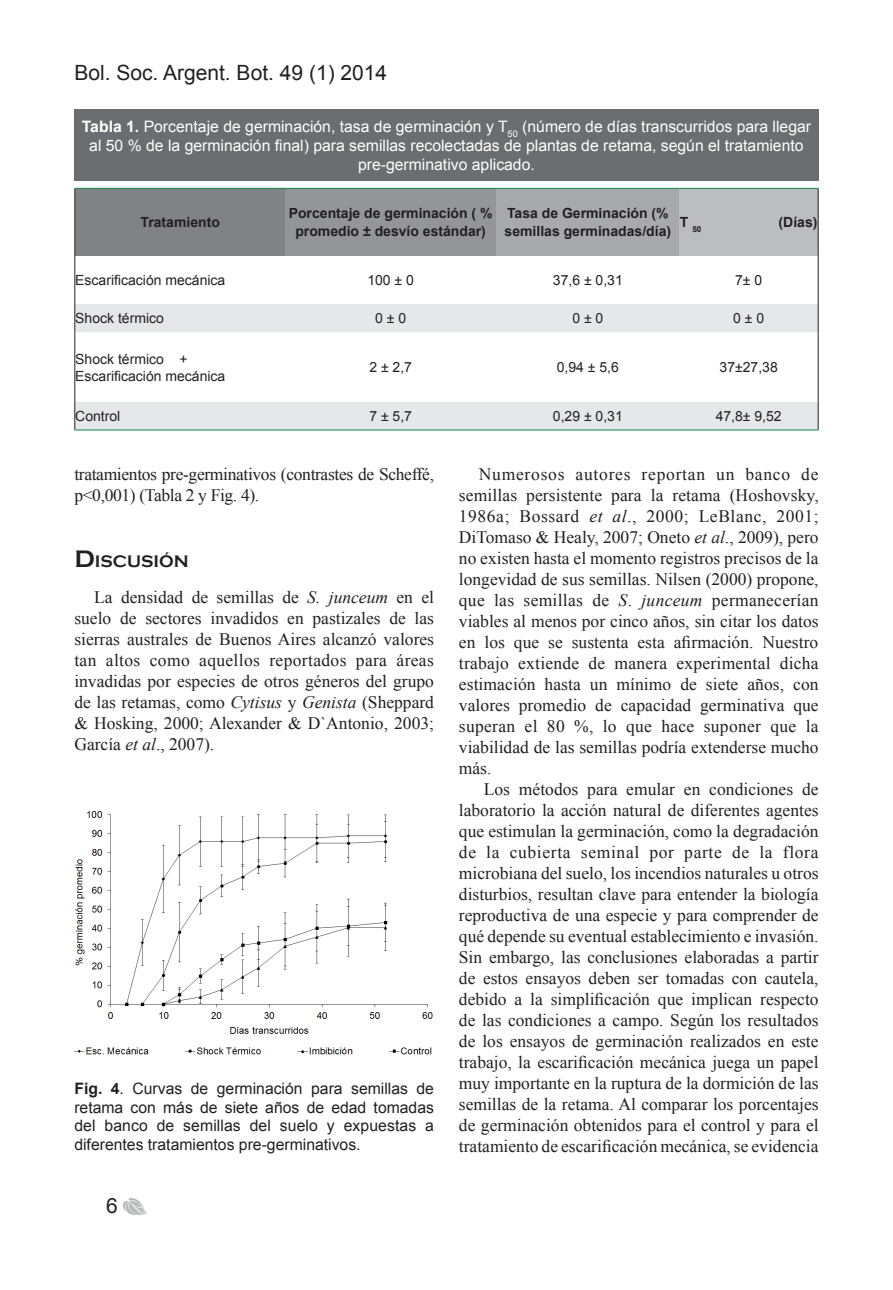
<style>
.page{position:relative;width:893px;height:1290px;background:#fff}
.page>*{position:absolute;margin:0;border:0;box-sizing:border-box;transform-origin:0 0}
.t1{font:21px "Arial";color:#231f20}
.t2{font:17.5px/21px "Times New Roman";color:#231f20;text-align:justify}
.t3{font:17.5px/21px "Times New Roman";letter-spacing:-.02em;color:#231f20}
.t4{font:700 17.15px "Copperplate Gothic";color:#231f20}
.t5{font:15.75px/18.9px "Arial";color:#fff;text-align:center}
.t6{font:15.75px/18.9px "Arial";color:#231f20;text-align:justify}
.t7{font:14px/17.5px "Arial";color:#231f20}
.t8{font:700 14px/17.5px "Arial";color:#231f20;text-align:center}
.t9{font:700 8.22px "Arial";color:#231f20}
.s1{font-weight:700}
.s2{font-size:24.5px}
.s3{font-style:italic}
</style>
<div class="page">
<svg style="left:123px;top:1198px;width:25px;height:17px"></svg>
<div style="left:74px;top:110px;width:745px;height:71px;background:#6c6d70"></div>
<div style="left:75px;top:188px;width:210px;height:68px;background:#808285"></div>
<div style="left:285px;top:188px;width:211px;height:68px;background:#939598"></div>
<div style="left:496px;top:188px;width:184px;height:68px;background:#a8a9ad"></div>
<div style="left:680px;top:188px;width:138px;height:68px;background:#bcbdc0"></div>
<svg style="left:75px;top:304px;width:743px;height:125px"></svg>
<hr style="left:74px;top:188px;width:211px;height:1px;background:#168842">
<hr style="left:285px;top:188px;width:211px;height:1px;background:#168842">
<hr style="left:496px;top:188px;width:184px;height:1px;background:#168842">
<hr style="left:680px;top:188px;width:139px;height:1px;background:#168842">
<hr style="left:74px;top:429px;width:211px;height:1px;background:#168842">
<hr style="left:285px;top:429px;width:211px;height:1px;background:#168842">
<hr style="left:496px;top:429px;width:184px;height:1px;background:#168842">
<hr style="left:680px;top:429px;width:139px;height:1px;background:#168842">
<hr style="left:74px;top:189px;width:1px;height:67px;background:#231f20">
<hr style="left:818px;top:189px;width:1px;height:67px;background:#231f20">
<hr style="left:74px;top:256px;width:1px;height:48px;background:#231f20">
<hr style="left:818px;top:256px;width:1px;height:48px;background:#231f20">
<svg style="left:74px;top:304px;width:1px;height:28px"></svg>
<svg style="left:818px;top:304px;width:1px;height:28px"></svg>
<hr style="left:74px;top:332px;width:1px;height:70px;background:#231f20">
<hr style="left:818px;top:332px;width:1px;height:70px;background:#231f20">
<svg style="left:74px;top:402px;width:1px;height:27px"></svg>
<svg style="left:818px;top:402px;width:1px;height:27px"></svg>
<img style="left:74px;top:811px;width:359px;height:244px">
<p class="t1" style="left:74px;top:59px;width:314px">Bol. Soc. Argent. Bot. 49 (1) 2014</p>
<p class="t5" style="left:82px;top:117px;width:731px"><span class="s1">Tabla 1.</span> Porcentaje de germinación, tasa de germinación y T<sub>50</sub> (número de días transcurridos para llegar al 50 % de la germinación final) para semillas recolectadas de plantas de retama, según el tratamiento pre-germinativo aplicado.</p>
<p class="t8" style="left:141px;top:214px;width:81px">Tratamiento</p>
<p class="t8" style="left:289px;top:205px;width:205px">Porcentaje de germinación ( % promedio ± desvío estándar)</p>
<p class="t8" style="left:505px;top:205px;width:168px;text-align:left">Tasa de Germinación (% semillas germinadas/día)</p>
<p class="t9" style="left:680px;top:223px;width:23px"><sup>T</sup> 50</p>
<p class="t8" style="left:778px;top:214px;width:40px">(Días)</p>
<p class="t7" style="left:75px;top:271px;width:152px">Escarificación mecánica</p>
<p class="t7" style="left:367px;top:271px;width:48px">100 ± 0</p>
<p class="t7" style="left:553px;top:271px;width:71px">37,6 ± 0,31</p>
<p class="t7" style="left:735px;top:271px;width:29px">7± 0</p>
<p class="t7" style="left:75px;top:310px;width:90px">Shock térmico</p>
<p class="t7" style="left:375px;top:310px;width:33px">0 ± 0</p>
<p class="t7" style="left:572px;top:310px;width:33px">0 ± 0</p>
<p class="t7" style="left:733px;top:310px;width:33px">0 ± 0</p>
<p class="t7" style="left:75px;top:350px;width:152px">Shock térmico +<br>Escarificación mecánica</p>
<p class="t7" style="left:369px;top:359px;width:44px">2 ± 2,7</p>
<p class="t7" style="left:557px;top:359px;width:64px">0,94 ± 5,6</p>
<p class="t7" style="left:720px;top:359px;width:60px">37±27,38</p>
<p class="t7" style="left:75px;top:407px;width:47px">Control</p>
<p class="t7" style="left:369px;top:407px;width:44px">7 ± 5,7</p>
<p class="t7" style="left:553px;top:407px;width:71px">0,29 ± 0,31</p>
<p class="t7" style="left:716px;top:407px;width:68px">47,8± 9,52</p>
<p class="t3" style="left:74px;top:463px;width:361px">tratamientos pre-germinativos (contrastes de Scheffé, p&lt;0,001) (Tabla 2 y Fig. 4).</p>
<p class="t4" style="left:74px;top:552px;width:116px"><span class="s2">D</span>ISCUSIÓN</p>
<p class="t2" style="left:74px;top:586px;width:361px;text-indent:20px">La densidad de semillas de <span class="s3">S. junceum</span> en el suelo de sectores invadidos en pastizales de las sierras australes de Buenos Aires alcanzó valores tan altos como aquellos reportados para áreas invadidas por especies de otros géneros del grupo de las retamas, como <span class="s3">Cytisus</span> y <span class="s3">Genista</span> (Sheppard &amp; Hosking, 2000; Alexander &amp; D`Antonio, 2003; García <span class="s3">et al</span>., 2007).</p>
<p class="t6" style="left:74px;top:1079px;width:361px"><span class="s1">Fig. 4</span>. Curvas de germinación para semillas de retama con más de siete años de edad tomadas del banco de semillas del suelo y expuestas a diferentes tratamientos pre-germinativos.</p>
<p class="t1" style="left:106px;top:1192px;width:13px">6</p>
<p class="t2" style="left:459px;top:463px;width:361px;text-indent:20px">Numerosos autores reportan un banco de semillas persistente para la retama (Hoshovsky, 1986a; Bossard <span class="s3">et al</span>., 2000; LeBlanc, 2001; DiTomaso &amp; Healy, 2007; Oneto <span class="s3">et al</span>., 2009), pero no existen hasta el momento registros precisos de la longevidad de sus semillas. Nilsen (2000) propone, que las semillas de <span class="s3">S</span>. <span class="s3">junceum</span> permanecerían viables al menos por cinco años, sin citar los datos en los que se sustenta esta afirmación. Nuestro trabajo extiende de manera experimental dicha estimación hasta un mínimo de siete años, con valores promedio de capacidad germinativa que superan el 80 %, lo que hace suponer que la viabilidad de las semillas podría extenderse mucho más.</p>
<p class="t2" style="left:459px;top:778px;width:361px;text-indent:25px">Los métodos para emular en condiciones de laboratorio la acción natural de diferentes agentes que estimulan la germinación, como la degradación de la cubierta seminal por parte de la flora microbiana del suelo, los incendios naturales u otros disturbios, resultan clave para entender la biología reproductiva de una especie y para comprender de qué depende su eventual establecimiento e invasión.<br>Sin embargo, las conclusiones elaboradas a partir de estos ensayos deben ser tomadas con cautela, debido a la simplificación que implican respecto de las condiciones a campo. Según los resultados de los ensayos de germinación realizados en este trabajo, la escarificación mecánica juega un papel muy importante en la ruptura de la dormición de las semillas de la retama. Al comparar los porcentajes de germinación obtenidos para el control y para el tratamiento de escarificación mecánica, se evidencia</p>
</div>
